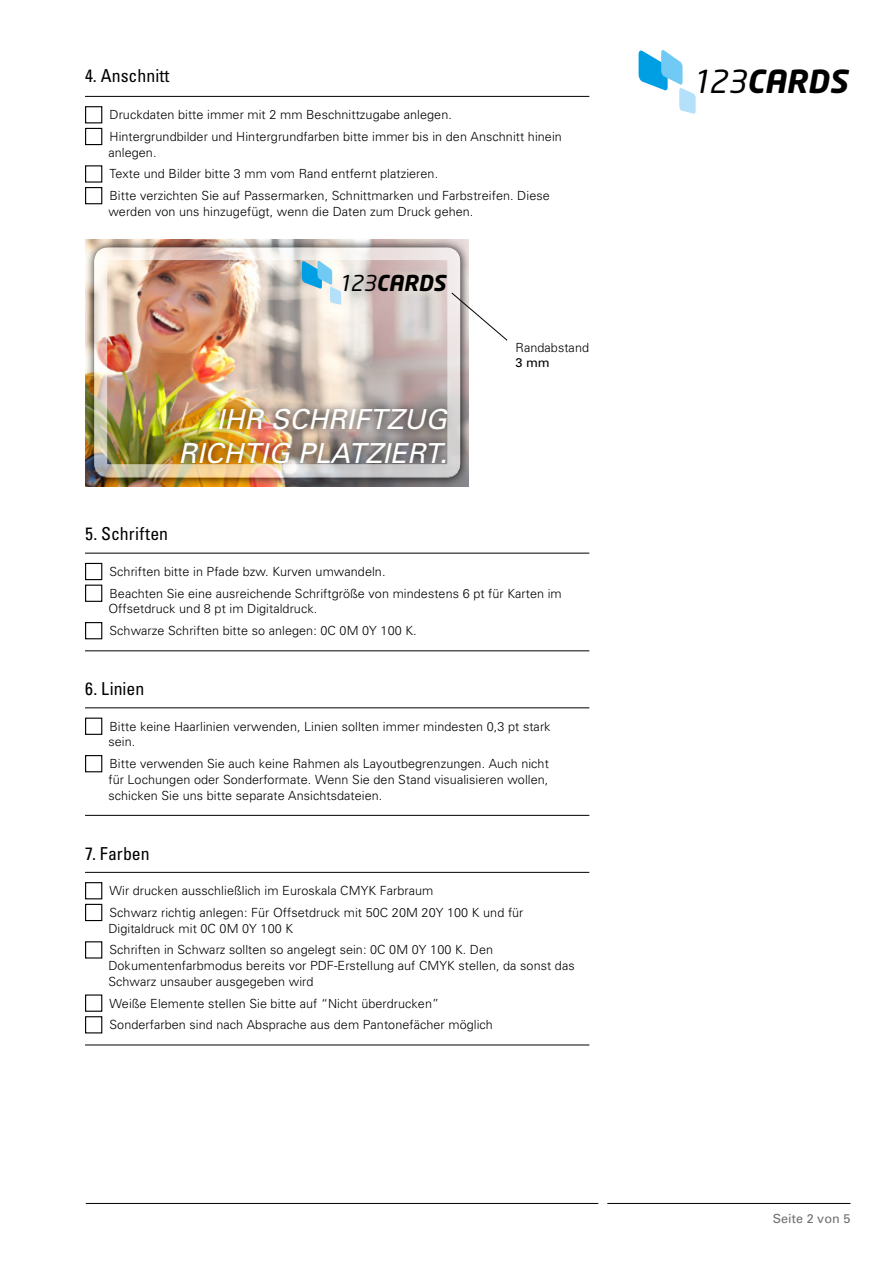
<style>
.page{position:relative;width:893px;height:1263px;background:#fff}
.page>*{position:absolute;margin:0;border:0;box-sizing:border-box;transform-origin:0 0}
.t1{font:italic 700 31.35px "Neo Tech";color:#000}
.t2{font:italic 27.6px/33.8px "Univers";letter-spacing:.005em;color:#fff;text-align:right}
.t3{font:italic 700 21.6px "Neo Tech";color:#000}
.t4{font:condensed 17.85px "Univers";color:#000}
.t5{font:300 12.6px/21.8px "Univers";letter-spacing:.005em;color:#000}
.t6{font:12.6px "Univers";letter-spacing:.005em;color:#6f6f6e}
.t7{font:12.6px "Univers";color:#000}
.s1{font-weight:400}
</style>
<div class="page">
<svg style="left:639px;top:50px;width:57px;height:64px"></svg>
<hr style="left:607px;top:1203px;width:243px;height:1px;background:#000">
<hr style="left:86px;top:1203px;width:512px;height:1px;background:#000">
<hr style="left:85px;top:96px;width:504px;height:1px;background:#000">
<hr style="left:85px;top:553px;width:504px;height:1px;background:#000">
<hr style="left:85px;top:651px;width:504px;height:1px;background:#000">
<hr style="left:85px;top:708px;width:504px;height:1px;background:#000">
<hr style="left:85px;top:815px;width:504px;height:1px;background:#000">
<hr style="left:85px;top:872px;width:504px;height:1px;background:#000">
<hr style="left:85px;top:1045px;width:504px;height:1px;background:#000">
<div style="left:85px;top:106px;width:17px;height:17px;border:1px solid #000"></div>
<div style="left:85px;top:128px;width:17px;height:17px;border:1px solid #000"></div>
<div style="left:85px;top:165px;width:17px;height:18px;border:1px solid #000"></div>
<div style="left:85px;top:187px;width:17px;height:17px;border:1px solid #000"></div>
<div style="left:85px;top:563px;width:17px;height:17px;border:1px solid #000"></div>
<div style="left:85px;top:585px;width:17px;height:17px;border:1px solid #000"></div>
<div style="left:85px;top:622px;width:17px;height:17px;border:1px solid #000"></div>
<div style="left:85px;top:718px;width:17px;height:17px;border:1px solid #000"></div>
<div style="left:85px;top:755px;width:17px;height:17px;border:1px solid #000"></div>
<div style="left:85px;top:882px;width:17px;height:17px;border:1px solid #000"></div>
<div style="left:85px;top:904px;width:17px;height:17px;border:1px solid #000"></div>
<div style="left:85px;top:941px;width:17px;height:17px;border:1px solid #000"></div>
<div style="left:85px;top:994px;width:17px;height:18px;border:1px solid #000"></div>
<div style="left:85px;top:1016px;width:17px;height:17px;border:1px solid #000"></div>
<div style="left:85px;top:238px;width:385px;height:248px;background:#000;opacity:.9"></div>
<div style="left:94px;top:247px;width:366px;height:230px;border:13px solid #fff;border-radius:7px"></div>
<svg style="left:451px;top:292px;width:57px;height:49px"></svg>
<h3 class="t4" style="left:85px;top:64px;width:86px">4. Anschnitt</h3>
<p class="t5" style="left:110px;top:104px;width:454px">Druckdaten bitte immer mit 2 mm Beschnittzugabe anlegen.<br>Hintergrundbilder und Hintergrundfarben bitte immer bis in den Anschnitt hinein</p>
<p class="t5" style="left:108px;top:141px;width:443px">anlegen.<br>Texte und Bilder bitte 3 mm vom Rand entfernt platzieren.<br>Bitte verzichten Sie auf Passermarken, Schnittmarken und Farbstreifen. Diese</p>
<p class="t5" style="left:108px;top:200px;width:366px">werden von uns hinzugefügt, wenn die Daten zum Druck gehen.</p>
<h3 class="t3" style="left:340px;top:269px;width:107px"><span class="s1">123</span>CARDS</h3>
<h2 class="t2" style="left:179px;top:403px;width:270px">IHR SCHRIFTZUG<br>RICHTIG PLATZIERT.</h2>
<p class="t5" style="left:516px;top:336px;width:75px">Randabstand</p>
<p class="t7" style="left:516px;top:355px;width:36px">3 mm</p>
<h3 class="t4" style="left:85px;top:523px;width:85px">5. Schriften</h3>
<p class="t5" style="left:110px;top:561px;width:454px">Schriften bitte in Pfade bzw. Kurven umwandeln.<br>Beachten Sie eine ausreichende Schriftgröße von mindestens 6 pt für Karten im</p>
<p class="t5" style="left:108px;top:598px;width:310px">Offsetdruck und 8 pt im Digitaldruck.<br>Schwarze Schriften bitte so anlegen: 0C 0M 0Y 100 K.</p>
<h3 class="t4" style="left:85px;top:677px;width:61px">6. Linien</h3>
<p class="t5" style="left:108px;top:718px;width:444px;line-height:15.8px">Bitte keine Haarlinien verwenden, Linien sollten immer mindesten 0,3 pt stark sein.</p>
<p class="t5" style="left:108px;top:756px;width:442px;line-height:15.8px;text-align:justify">Bitte verwenden Sie auch keine Rahmen als Layoutbegrenzungen. Auch nicht für Lochungen oder Sonderformate. Wenn Sie den Stand visualisieren wollen, schicken Sie uns bitte separate Ansichtsdateien.</p>
<h3 class="t4" style="left:85px;top:842px;width:66px">7. Farben</h3>
<p class="t5" style="left:110px;top:880px;width:415px">Wir drucken ausschließlich im Euroskala CMYK Farbraum<br>Schwarz richtig anlegen: Für Offsetdruck mit 50C 20M 20Y 100 K und für</p>
<p class="t5" style="left:108px;top:917px;width:386px">Digitaldruck mit 0C 0M 0Y 100 K<br>Schriften in Schwarz sollten so angelegt sein: 0C 0M 0Y 100 K. Den</p>
<p class="t5" style="left:108px;top:958px;width:468px;line-height:15.8px">Dokumentenfarbmodus bereits vor PDF-Erstellung auf CMYK stellen, da sonst das<br>Schwarz unsauber ausgegeben wird</p>
<p class="t5" style="left:110px;top:992px;width:385px">Weiße Elemente stellen Sie bitte auf “Nicht überdrucken”<br>Sonderfarben sind nach Absprache aus dem Pantonefächer möglich</p>
<h1 class="t1" style="left:694px;top:62px;width:154px"><span class="s1">123</span>CARDS</h1>
<p class="t6" style="left:773px;top:1211px;width:79px">Seite 2 von 5</p>
</div>
